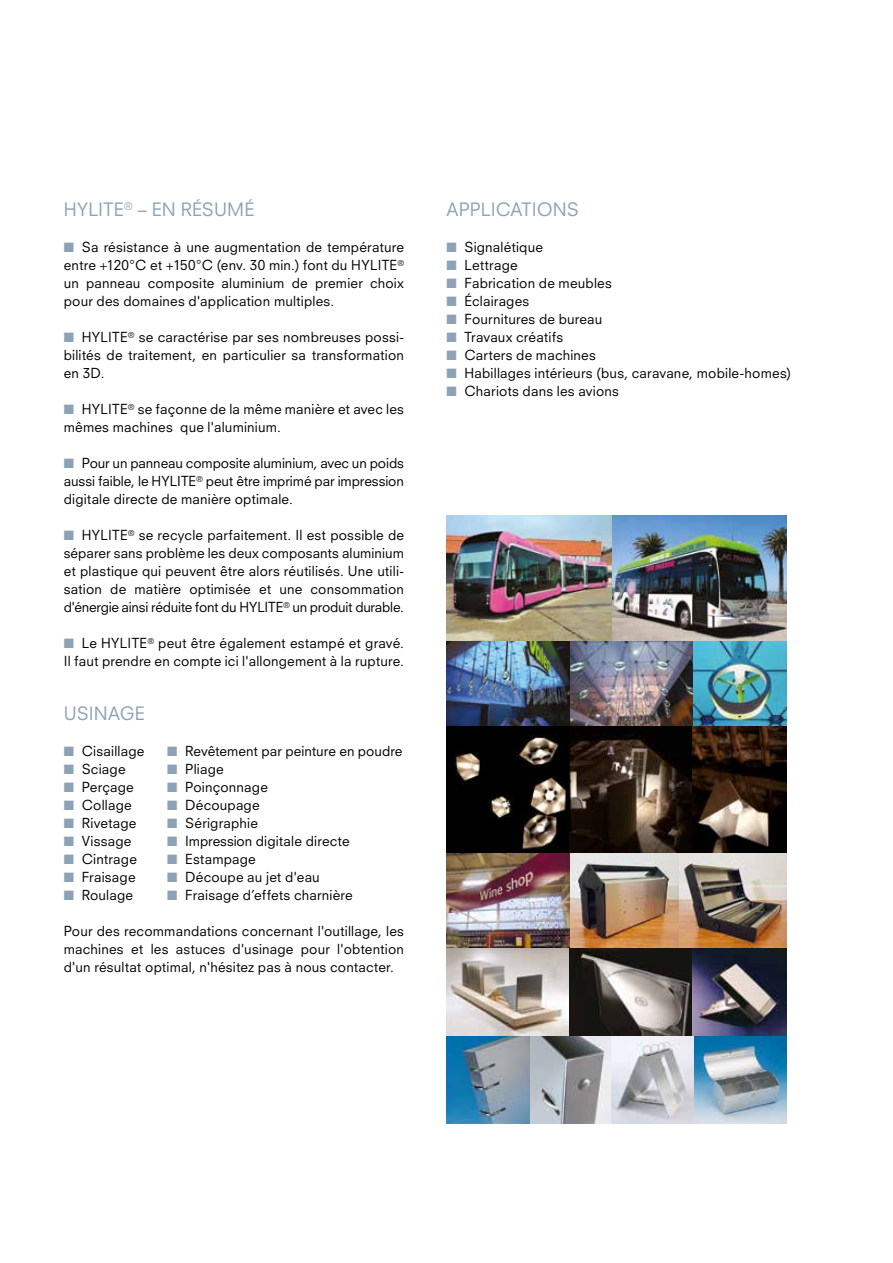
<style>
.page{position:relative;width:893px;height:1263px;background:#fff}
.page>*{position:absolute;margin:0;border:0;box-sizing:border-box;transform-origin:0 0}
.t1{font:18px "Neuzeit SLT Std";letter-spacing:.005em;color:#8ea2b6}
.t2{font:13.5px/18px "Neuzeit SLT Std";letter-spacing:.015em;color:#000;text-align:justify}
.t3{font:13.5px/18px "Neuzeit S";letter-spacing:.01em;color:#000;text-align:justify}
.s1{color:#8ea2b6}
</style>
<div class="page">
<img style="left:446px;top:516px;width:341px;height:337px">
<img style="left:446px;top:947px;width:341px;height:177px">
<img style="left:569px;top:853px;width:218px;height:94px">
<img style="left:446px;top:853px;width:123px;height:94px">
<h1 class="t1" style="left:64px;top:198px;width:192px">HYLITE<sup>®</sup> – EN RÉSUMÉ</h1>
<p class="t2" style="left:64px;top:238px;width:342px"><span class="s1">■</span> Sa résistance à une augmentation de température entre +120°C et +150°C (env. 30 min.) font du HYLITE<sup>® </sup>un panneau composite aluminium de premier choix pour des domaines d'application multiples.</p>
<p class="t2" style="left:64px;top:328px;width:342px"><span class="s1">■</span> HYLITE<sup>®</sup> se caractérise par ses nombreuses possi&shy;bilités de traitement, en particulier sa transformation en 3D.</p>
<p class="t2" style="left:64px;top:400px;width:342px"><span class="s1">■</span> HYLITE<sup>®</sup> se façonne de la même manière et avec les mêmes machines que l'aluminium.</p>
<p class="t2" style="left:64px;top:454px;width:342px"><span class="s1">■</span> Pour un panneau composite aluminium, avec un poids aussi faible, le HYLITE<sup>®</sup> peut être imprimé par impression digitale directe de manière optimale.</p>
<p class="t2" style="left:64px;top:526px;width:342px"><span class="s1">■</span> HYLITE<sup>®</sup> se recycle parfaitement. Il est possible de séparer sans problème les deux composants aluminium et plastique qui peuvent être alors réutilisés. Une utili&shy;sation de matière optimisée et une consommation d'énergie ainsi réduite font du HYLITE<sup>®</sup> un produit durable.</p>
<p class="t2" style="left:64px;top:634px;width:342px"><span class="s1">■</span> Le HYLITE<sup>®</sup> peut être également estampé et gravé.<br>Il faut prendre en compte ici l'allongement à la rupture.</p>
<h1 class="t1" style="left:64px;top:702px;width:83px">USINAGE</h1>
<p class="t2" style="left:64px;top:742px;width:82px"><span class="s1">■</span> Cisaillage</p>
<p class="t2" style="left:167px;top:742px;width:237px"><span class="s1">■</span> Revêtement par peinture en poudre</p>
<p class="t2" style="left:64px;top:760px;width:63px"><span class="s1">■</span> Sciage</p>
<p class="t2" style="left:167px;top:760px;width:58px"><span class="s1">■</span> Pliage</p>
<p class="t2" style="left:64px;top:778px;width:72px"><span class="s1">■</span> Perçage</p>
<p class="t2" style="left:167px;top:778px;width:102px"><span class="s1">■</span> Poinçonnage</p>
<p class="t2" style="left:64px;top:796px;width:69px"><span class="s1">■</span> Collage</p>
<p class="t2" style="left:167px;top:796px;width:94px"><span class="s1">■</span> Découpage</p>
<p class="t2" style="left:64px;top:814px;width:74px"><span class="s1">■</span> Rivetage</p>
<p class="t2" style="left:167px;top:814px;width:92px"><span class="s1">■</span> Sérigraphie</p>
<p class="t2" style="left:64px;top:832px;width:69px"><span class="s1">■</span> Vissage</p>
<p class="t2" style="left:167px;top:832px;width:184px"><span class="s1">■</span> Impression digitale directe</p>
<p class="t2" style="left:64px;top:850px;width:75px"><span class="s1">■</span> Cintrage</p>
<p class="t2" style="left:167px;top:850px;width:90px"><span class="s1">■</span> Estampage</p>
<p class="t2" style="left:64px;top:868px;width:73px"><span class="s1">■</span> Fraisage</p>
<p class="t2" style="left:167px;top:868px;width:154px"><span class="s1">■</span> Découpe au jet d'eau</p>
<p class="t2" style="left:64px;top:886px;width:71px"><span class="s1">■</span> Roulage</p>
<p class="t2" style="left:167px;top:886px;width:187px"><span class="s1">■</span> Fraisage d’effets charnière</p>
<p class="t3" style="left:64px;top:922px;width:342px">Pour des recommandations concernant l'outillage, les machines et les astuces d'usinage pour l'obtention d'un résultat optimal, n'hésitez pas à nous contacter.</p>
<h1 class="t1" style="left:446px;top:198px;width:134px">APPLICATIONS</h1>
<p class="t2" style="left:446px;top:238px;width:98px"><span class="s1">■</span> Signalétique</p>
<p class="t2" style="left:446px;top:256px;width:73px"><span class="s1">■</span> Lettrage</p>
<p class="t2" style="left:446px;top:274px;width:167px"><span class="s1">■</span> Fabrication de meubles</p>
<p class="t2" style="left:446px;top:292px;width:84px"><span class="s1">■</span> Éclairages</p>
<p class="t2" style="left:446px;top:310px;width:157px"><span class="s1">■</span> Fournitures de bureau</p>
<p class="t2" style="left:446px;top:328px;width:118px"><span class="s1">■</span> Travaux créatifs</p>
<p class="t2" style="left:446px;top:346px;width:151px"><span class="s1">■</span> Carters de machines</p>
<p class="t2" style="left:446px;top:364px;width:346px"><span class="s1">■</span> Habillages intérieurs (bus, caravane, mobile-homes)</p>
<p class="t2" style="left:446px;top:382px;width:174px"><span class="s1">■</span> Chariots dans les avions</p>
</div>
